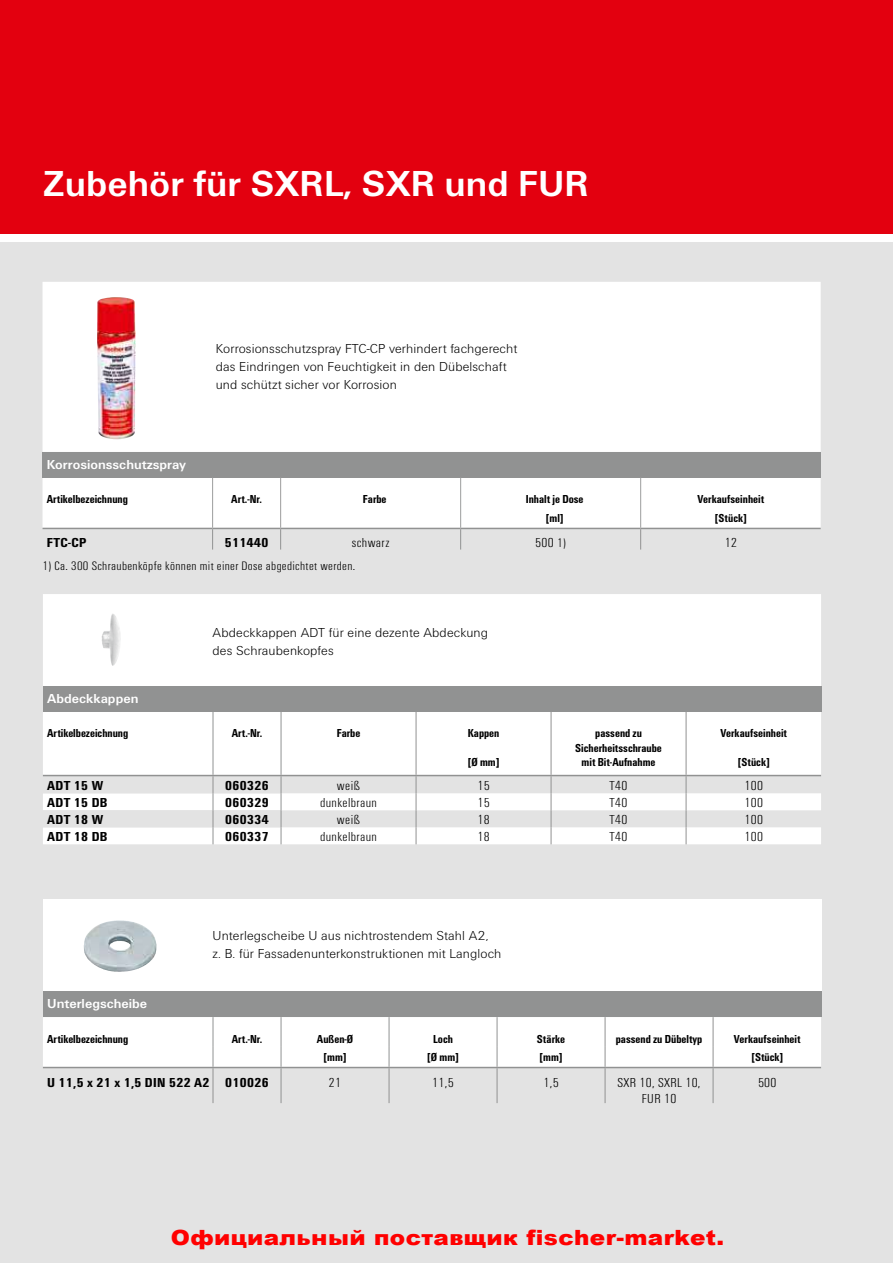
<style>
.page{position:relative;width:893px;height:1263px;background:#fff}
.page>*{position:absolute;margin:0;border:0;box-sizing:border-box;transform-origin:0 0}
.t1{font:700 37.5px "Fi We";color:#fff}
.t2{font:900 21px "Arial";letter-spacing:.015em;color:#f00;scale:1.1 1}
.t3{font:300 13.5px/18px "Fi We";letter-spacing:.01em;color:#000}
.t4{font:300 condensed 13.5px/16.2px "Fi We";letter-spacing:.025em;color:#000;text-align:center;scale:1.1 1}
.t5{font:700 condensed 13.5px "Fi We";letter-spacing:.025em;color:#000;scale:1.1 1}
.t6{font:700 13.5px "Fi We";color:#fff}
.t7{font:300 condensed 12.75px "Fi We";letter-spacing:.025em;color:#000;scale:1.1 1}
.t8{font:700 condensed 12px/14.4px "Fi We";color:#000;text-align:center}
.s1{font-size:12.75px}
</style>
<div class="page">
<div style="left:0;top:242px;width:893px;height:1021px;background:#e3e3e3"></div>
<div style="left:0;top:0;width:893px;height:234px;background:#e3000f"></div>
<svg style="left:43px;top:594px;width:778px;height:250px;background:#fbfbfb"></svg>
<div style="left:43px;top:686px;width:778px;height:26px;background:#919292"></div>
<hr style="left:213px;top:712px;width:1px;height:63px;background:#919292">
<hr style="left:281px;top:712px;width:1px;height:63px;background:#919292">
<hr style="left:416px;top:712px;width:1px;height:63px;background:#919292">
<hr style="left:551px;top:712px;width:1px;height:63px;background:#919292">
<hr style="left:686px;top:712px;width:1px;height:63px;background:#919292">
<svg style="left:416px;top:776px;width:1px;height:68px"></svg>
<svg style="left:551px;top:776px;width:1px;height:68px"></svg>
<svg style="left:686px;top:776px;width:1px;height:68px"></svg>
<svg style="left:43px;top:776px;width:239px;height:68px"></svg>
<hr style="left:43px;top:775px;width:170px;height:1px;background:#919292">
<hr style="left:213px;top:775px;width:68px;height:1px;background:#919292">
<hr style="left:281px;top:775px;width:135px;height:1px;background:#919292">
<hr style="left:416px;top:775px;width:135px;height:1px;background:#919292">
<hr style="left:551px;top:775px;width:135px;height:1px;background:#919292">
<hr style="left:686px;top:775px;width:135px;height:1px;background:#919292">
<img style="left:102px;top:613px;width:19px;height:55px">
<div style="left:43px;top:899px;width:778px;height:92px;background:#fff"></div>
<div style="left:43px;top:991px;width:778px;height:26px;background:#919292"></div>
<hr style="left:213px;top:1068px;width:1px;height:35px;background:#919292">
<hr style="left:281px;top:1068px;width:1px;height:35px;background:#919292">
<hr style="left:389px;top:1068px;width:1px;height:35px;background:#919292">
<hr style="left:497px;top:1068px;width:1px;height:35px;background:#919292">
<hr style="left:605px;top:1068px;width:1px;height:35px;background:#919292">
<hr style="left:713px;top:1068px;width:1px;height:35px;background:#919292">
<div style="left:43px;top:1017px;width:778px;height:50px;background:#fff"></div>
<hr style="left:43px;top:1067px;width:170px;height:1px;background:#919292">
<hr style="left:213px;top:1067px;width:68px;height:1px;background:#919292">
<hr style="left:281px;top:1067px;width:108px;height:1px;background:#919292">
<hr style="left:389px;top:1067px;width:108px;height:1px;background:#919292">
<hr style="left:497px;top:1067px;width:108px;height:1px;background:#919292">
<hr style="left:605px;top:1067px;width:108px;height:1px;background:#919292">
<hr style="left:713px;top:1067px;width:108px;height:1px;background:#919292">
<img style="left:84px;top:921px;width:72px;height:51px">
<div style="left:43px;top:282px;width:778px;height:246px;background:#fff"></div>
<div style="left:43px;top:452px;width:778px;height:25px;background:#919292"></div>
<svg style="left:212px;top:529px;width:1px;height:21px"></svg>
<svg style="left:280px;top:529px;width:1px;height:21px"></svg>
<svg style="left:460px;top:529px;width:1px;height:21px"></svg>
<svg style="left:640px;top:529px;width:1px;height:21px"></svg>
<hr style="left:212px;top:477px;width:1px;height:51px;background:#9c9d9d">
<hr style="left:280px;top:477px;width:1px;height:51px;background:#9c9d9d">
<hr style="left:460px;top:477px;width:1px;height:51px;background:#9c9d9d">
<hr style="left:640px;top:477px;width:1px;height:51px;background:#9c9d9d">
<hr style="left:43px;top:528px;width:170px;height:1px;background:#919292">
<hr style="left:213px;top:528px;width:68px;height:1px;background:#919292">
<hr style="left:281px;top:528px;width:180px;height:1px;background:#919292">
<hr style="left:461px;top:528px;width:180px;height:1px;background:#919292">
<hr style="left:641px;top:528px;width:180px;height:1px;background:#919292">
<img style="left:97px;top:297px;width:39px;height:142px">
<h1 class="t1" style="left:43px;top:162px;width:548px">Zubehör für SXRL, SXR und FUR</h1>
<p class="t3" style="left:216px;top:340px;width:303px">Korrosionsschutzspray FTC-CP verhindert fachgerecht das Eindringen von Feuchtigkeit in den Dübelschaft und schützt sicher vor Korrosion</p>
<p class="t6" style="left:47px;top:457px;width:141px">Korrosionsschutzspray</p>
<p class="t8" style="left:47px;top:492px;width:83px">Artikelbezeichnung</p>
<p class="t8" style="left:231px;top:492px;width:32px">Art.-Nr.</p>
<p class="t8" style="left:363px;top:492px;width:25px">Farbe</p>
<p class="t8" style="left:526px;top:489px;width:59px;line-height:19.5px">Inhalt je Dose [ml]</p>
<p class="t8" style="left:697px;top:489px;width:68px;line-height:19.5px">Verkaufseinheit [Stück]</p>
<p class="t5" style="left:47px;top:535px;width:38px">FTC-CP</p>
<p class="t5" style="left:225px;top:535px;width:41px">511440</p>
<p class="t4" style="left:352px;top:535px;width:36px">schwarz</p>
<p class="t4" style="left:535px;top:535px;width:29px">500 <span class="s1">1)</span></p>
<p class="t4" style="left:725px;top:535px;width:13px">12</p>
<p class="t7" style="left:43px;top:559px;width:286px">1) Ca. 300 Schraubenköpfe können mit einer Dose abgedichtet werden.</p>
<p class="t3" style="left:213px;top:623px;width:277px">Abdeckkappen ADT für eine dezente Abdeckung des Schraubenkopfes</p>
<p class="t6" style="left:47px;top:691px;width:93px">Abdeckkappen</p>
<p class="t8" style="left:47px;top:726px;width:83px">Artikelbezeichnung</p>
<p class="t8" style="left:232px;top:726px;width:32px">Art.-Nr.</p>
<p class="t8" style="left:337px;top:726px;width:25px">Farbe</p>
<p class="t8" style="left:468px;top:726px;width:33px">Kappen</p>
<p class="t8" style="left:468px;top:755px;width:33px">[Ø mm]</p>
<p class="t8" style="left:575px;top:726px;width:88px">passend zu<br>Sicherheitsschraube mit Bit-Aufnahme</p>
<p class="t8" style="left:720px;top:726px;width:68px">Verkaufseinheit</p>
<p class="t8" style="left:738px;top:755px;width:33px">[Stück]</p>
<p class="t5" style="left:47px;top:778px;width:52px">ADT 15 W</p>
<p class="t5" style="left:225px;top:778px;width:41px">060326</p>
<p class="t4" style="left:337px;top:777px;width:23px">weiß</p>
<p class="t4" style="left:477px;top:777px;width:13px">15</p>
<p class="t4" style="left:610px;top:777px;width:18px">T40</p>
<p class="t4" style="left:744px;top:777px;width:18px">100</p>
<p class="t5" style="left:47px;top:795px;width:56px">ADT 15 DB</p>
<p class="t5" style="left:225px;top:795px;width:41px">060329</p>
<p class="t4" style="left:320px;top:794px;width:53px">dunkelbraun</p>
<p class="t4" style="left:477px;top:794px;width:13px">15</p>
<p class="t4" style="left:610px;top:794px;width:18px">T40</p>
<p class="t4" style="left:744px;top:794px;width:18px">100</p>
<p class="t5" style="left:47px;top:812px;width:52px">ADT 18 W</p>
<p class="t5" style="left:225px;top:812px;width:41px">060334</p>
<p class="t4" style="left:337px;top:812px;width:23px">weiß</p>
<p class="t4" style="left:477px;top:812px;width:13px">18</p>
<p class="t4" style="left:610px;top:812px;width:18px">T40</p>
<p class="t4" style="left:744px;top:812px;width:18px">100</p>
<p class="t5" style="left:47px;top:829px;width:56px">ADT 18 DB</p>
<p class="t5" style="left:225px;top:829px;width:41px">060337</p>
<p class="t4" style="left:320px;top:829px;width:53px">dunkelbraun</p>
<p class="t4" style="left:477px;top:829px;width:13px">18</p>
<p class="t4" style="left:610px;top:829px;width:18px">T40</p>
<p class="t4" style="left:744px;top:829px;width:18px">100</p>
<p class="t3" style="left:213px;top:927px;width:290px">Unterlegscheibe U aus nichtrostendem Stahl A2,<br>z. B. für Fassadenunterkonstruktionen mit Langloch</p>
<p class="t6" style="left:47px;top:996px;width:102px">Unterlegscheibe</p>
<p class="t8" style="left:47px;top:1031px;width:83px">Artikelbezeichnung</p>
<p class="t8" style="left:232px;top:1031px;width:32px">Art.-Nr.</p>
<p class="t8" style="left:317px;top:1031px;width:38px">Außen-Ø</p>
<p class="t8" style="left:433px;top:1031px;width:21px">Loch</p>
<p class="t8" style="left:537px;top:1031px;width:30px">Stärke</p>
<p class="t8" style="left:616px;top:1031px;width:88px">passend zu Dübeltyp</p>
<p class="t8" style="left:734px;top:1031px;width:68px">Verkaufseinheit</p>
<p class="t8" style="left:323px;top:1050px;width:25px">[mm]</p>
<p class="t8" style="left:427px;top:1050px;width:33px">[Ø mm]</p>
<p class="t8" style="left:539px;top:1050px;width:25px">[mm]</p>
<p class="t8" style="left:751px;top:1050px;width:33px">[Stück]</p>
<p class="t5" style="left:47px;top:1075px;width:203px">U 11,5 x 21 x 1,5 DIN 522 A2 010026</p>
<p class="t4" style="left:329px;top:1074px;width:13px">21</p>
<p class="t4" style="left:432px;top:1074px;width:21px">11,5</p>
<p class="t4" style="left:543px;top:1074px;width:15px">1,5</p>
<p class="t4" style="left:618px;top:1074px;width:77px">SXR 10, SXRL 10,<br>FUR 10</p>
<p class="t4" style="left:758px;top:1074px;width:18px">500</p>
<h2 class="t2" style="left:171px;top:1222px;width:505px">Официальный поставщик fischer-market.</h2>
</div>
